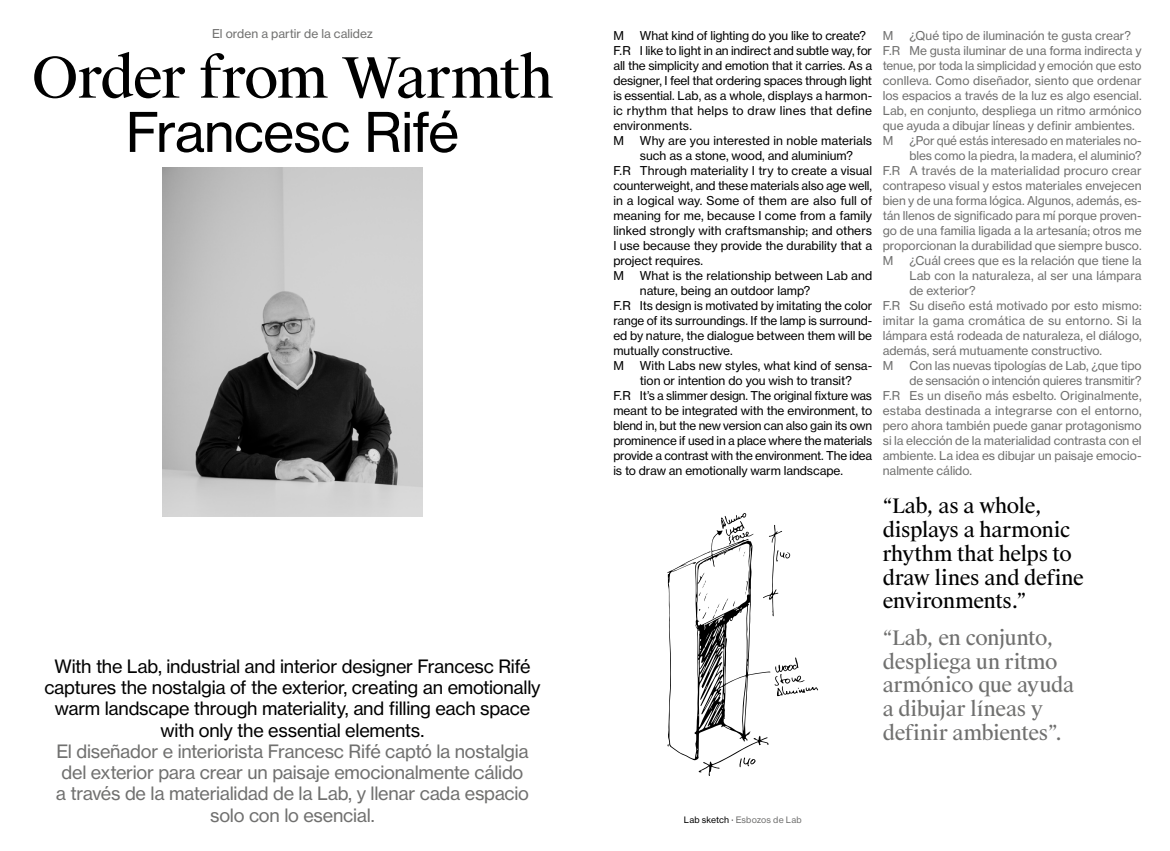
<style>
.page{position:relative;width:1170px;height:851px;background:#fff}
.page>*{position:absolute;margin:0;border:0;box-sizing:border-box;transform-origin:0 0}
.t1{font:55.62px "Suisse Works";letter-spacing:-.025em;color:#000}
.t2{font:53.75px "N Haas Grotesk TX Pro 55 Rg";letter-spacing:-.02em;color:#000}
.t3{font:20px/23.8px "Suisse Works";letter-spacing:-.015em;color:#70706f}
.t4{font:20px/23.8px "Suisse Works";letter-spacing:-.015em;color:#000}
.t5{font:18.12px/21.2px "N Haas Grotesk TX Pro 55 Rg";letter-spacing:-.015em;color:#000;text-align:center}
.t6{font:18.12px/21.2px "N Haas Grotesk TX Pro 55 Rg";letter-spacing:-.015em;color:#70706f;text-align:center}
.t7{font:12px/15px "N Haas Grotesk TX Pro 55 Rg";letter-spacing:-.005em;color:#70706f}
.t8{font:12px/15px "N Haas Grotesk TX Pro 55 Rg";letter-spacing:-.01em;color:#000}
.t9{font:12px "N Haas Grotesk TX Pro 55 Rg";letter-spacing:.02em;color:#000}
.t10{font:12px "N Haas Grotesk TX Pro 55 Rg";letter-spacing:.01em;color:#000}
.t11{font:12px "N Haas Grotesk TX Pro 55 Rg";letter-spacing:.015em;color:#70706f}
.t12{font:8.75px "N Haas Grotesk TX Pro 55 Rg";letter-spacing:.015em;color:#70706f}
.s1{color:#000}
</style>
<div class="page">
<svg style="left:667px;top:513px;width:151px;height:262px"></svg>
<img style="left:162px;top:167px;width:261px;height:349px">
<p class="t7" style="left:212px;top:26px;width:162px">El orden a partir de la calidez</p>
<h1 class="t1" style="left:31px;top:43px;width:523px">Order from Warmth</h1>
<h2 class="t2" style="left:126px;top:99px;width:335px">Francesc Rifé</h2>
<h3 class="t5" style="left:44px;top:655px;width:498px">With the Lab, industrial and interior designer Francesc Rifé captures the nostalgia of the exterior, creating an emotionally warm landscape through materiality, and filling each space with only the essential elements.</h3>
<h3 class="t6" style="left:56px;top:740px;width:474px">El diseñador e interiorista Francesc Rifé captó la nostalgia del exterior para crear un paisaje emocionalmente cálido a través de la materialidad de la Lab, y llenar cada espacio solo con lo esencial.</h3>
<p class="t8" style="left:640px;top:28px;width:227px">What kind of lighting do you like to create?</p>
<p class="t8" style="left:640px;top:43px;width:234px">I like to light in an indirect and subtle way, for</p>
<p class="t8" style="left:613px;top:58px;width:260px">all the simplicity and emotion that it carries. As a</p>
<p class="t8" style="left:613px;top:73px;width:260px">designer, I feel that ordering spaces through light</p>
<p class="t8" style="left:613px;top:88px;width:260px">is essential. Lab, as a whole, displays a harmon-</p>
<p class="t9" style="left:613px;top:103px;width:260px">ic rhythm that helps to draw lines that define</p>
<p class="t8" style="left:613px;top:118px;width:80px">environments.</p>
<p class="t8" style="left:640px;top:133px;width:234px">Why are you interested in noble materials</p>
<p class="t8" style="left:640px;top:148px;width:215px">such as a stone, wood, and aluminium?</p>
<p class="t8" style="left:640px;top:163px;width:234px">Through materiality I try to create a visual</p>
<p class="t8" style="left:613px;top:178px;width:260px">counterweight, and these materials also age well,</p>
<p class="t10" style="left:613px;top:193px;width:260px">in a logical way. Some of them are also full of</p>
<p class="t8" style="left:613px;top:208px;width:260px">meaning for me, because I come from a family</p>
<p class="t8" style="left:613px;top:223px;width:260px">linked strongly with craftsmanship; and others</p>
<p class="t8" style="left:613px;top:238px;width:260px">I use because they provide the durability that a</p>
<p class="t8" style="left:613px;top:253px;width:91px">project requires.</p>
<p class="t8" style="left:640px;top:268px;width:234px">What is the relationship between Lab and</p>
<p class="t8" style="left:640px;top:283px;width:172px">nature, being an outdoor lamp?</p>
<p class="t8" style="left:640px;top:298px;width:234px">Its design is motivated by imitating the color</p>
<p class="t8" style="left:613px;top:313px;width:260px">range of its surroundings. If the lamp is surround-</p>
<p class="t8" style="left:613px;top:328px;width:260px">ed by nature, the dialogue between them will be</p>
<p class="t8" style="left:613px;top:343px;width:121px">mutually constructive.</p>
<p class="t8" style="left:640px;top:358px;width:234px">With Labs new styles, what kind of sensa-</p>
<p class="t8" style="left:640px;top:373px;width:213px">tion or intention do you wish to transit?</p>
<p class="t8" style="left:640px;top:388px;width:234px">It’s a slimmer design. The original fixture was</p>
<p class="t8" style="left:613px;top:403px;width:260px">meant to be integrated with the environment, to</p>
<p class="t8" style="left:613px;top:418px;width:260px">blend in, but the new version can also gain its own</p>
<p class="t8" style="left:613px;top:433px;width:260px">prominence if used in a place where the materials</p>
<p class="t8" style="left:613px;top:448px;width:260px">provide a contrast with the environment. The idea</p>
<p class="t8" style="left:613px;top:463px;width:231px">is to draw an emotionally warm landscape.</p>
<p class="t8" style="left:613px;top:28px;width:19px">M<br>F.R</p>
<p class="t8" style="left:613px;top:133px;width:12px">M</p>
<p class="t8" style="left:613px;top:163px;width:19px">F.R</p>
<p class="t8" style="left:613px;top:268px;width:12px">M</p>
<p class="t8" style="left:613px;top:298px;width:19px">F.R</p>
<p class="t8" style="left:613px;top:358px;width:12px">M</p>
<p class="t8" style="left:613px;top:388px;width:19px">F.R</p>
<p class="t7" style="left:909px;top:28px;width:223px">¿Qué tipo de iluminación te gusta crear?</p>
<p class="t7" style="left:909px;top:43px;width:234px">Me gusta iluminar de una forma indirecta y</p>
<p class="t7" style="left:882px;top:58px;width:260px">tenue, por toda la simplicidad y emoción que esto</p>
<p class="t7" style="left:882px;top:73px;width:260px">conlleva. Como diseñador, siento que ordenar</p>
<p class="t7" style="left:882px;top:88px;width:260px">los espacios a través de la luz es algo esencial.</p>
<p class="t7" style="left:882px;top:103px;width:260px">Lab, en conjunto, despliega un ritmo armónico</p>
<p class="t7" style="left:882px;top:118px;width:253px">que ayuda a dibujar líneas y definir ambientes.</p>
<p class="t7" style="left:909px;top:133px;width:234px">¿Por qué estás interesado en materiales no-</p>
<p class="t7" style="left:909px;top:148px;width:234px">bles como la piedra, la madera, el aluminio?</p>
<p class="t7" style="left:909px;top:163px;width:234px">A través de la materialidad procuro crear</p>
<p class="t7" style="left:882px;top:178px;width:260px">contrapeso visual y estos materiales envejecen</p>
<p class="t7" style="left:882px;top:193px;width:260px">bien y de una forma lógica. Algunos, además, es-</p>
<p class="t7" style="left:882px;top:208px;width:260px">tán llenos de significado para mí porque proven-</p>
<p class="t7" style="left:882px;top:223px;width:260px">go de una familia ligada a la artesanía; otros me</p>
<p class="t7" style="left:882px;top:238px;width:260px">proporcionan la durabilidad que siempre busco.</p>
<p class="t7" style="left:909px;top:253px;width:234px">¿Cuál crees que es la relación que tiene la</p>
<p class="t7" style="left:909px;top:268px;width:234px">Lab con la naturaleza, al ser una lámpara</p>
<p class="t7" style="left:909px;top:283px;width:68px">de exterior?</p>
<p class="t7" style="left:909px;top:298px;width:234px">Su diseño está motivado por esto mismo:</p>
<p class="t11" style="left:882px;top:313px;width:260px">imitar la gama cromática de su entorno. Si la</p>
<p class="t7" style="left:882px;top:328px;width:260px">lámpara está rodeada de naturaleza, el diálogo,</p>
<p class="t7" style="left:882px;top:343px;width:221px">además, será mutuamente constructivo.</p>
<p class="t7" style="left:909px;top:358px;width:234px">Con las nuevas tipologías de Lab, ¿que tipo</p>
<p class="t7" style="left:909px;top:373px;width:234px">de sensación o intención quieres transmitir?</p>
<p class="t7" style="left:909px;top:388px;width:234px">Es un diseño más esbelto. Originalmente,</p>
<p class="t7" style="left:882px;top:403px;width:260px">estaba destinada a integrarse con el entorno,</p>
<p class="t7" style="left:882px;top:418px;width:260px">pero ahora también puede ganar protagonismo</p>
<p class="t7" style="left:882px;top:433px;width:260px">si la elección de la materialidad contrasta con el</p>
<p class="t7" style="left:882px;top:448px;width:260px">ambiente. La idea es dibujar un paisaje emocio-</p>
<p class="t7" style="left:882px;top:463px;width:91px">nalmente cálido.</p>
<p class="t7" style="left:882px;top:28px;width:19px">M<br>F.R</p>
<p class="t7" style="left:882px;top:133px;width:12px">M</p>
<p class="t7" style="left:882px;top:163px;width:19px">F.R</p>
<p class="t7" style="left:882px;top:253px;width:12px">M</p>
<p class="t7" style="left:882px;top:298px;width:19px">F.R</p>
<p class="t7" style="left:882px;top:358px;width:12px">M</p>
<p class="t7" style="left:882px;top:388px;width:19px">F.R</p>
<h3 class="t4" style="left:882px;top:494px;width:203px">“Lab, as a whole, displays a harmonic rhythm that helps to draw lines and define environments.”</h3>
<h3 class="t3" style="left:882px;top:626px;width:193px">“Lab, en conjunto, despliega un ritmo armónico que ayuda a dibujar líneas y definir ambientes”.</h3>
<p class="t12" style="left:684px;top:813px;width:119px"><span class="s1">Lab sketch ·</span> Esbozos de Lab</p>
</div>
